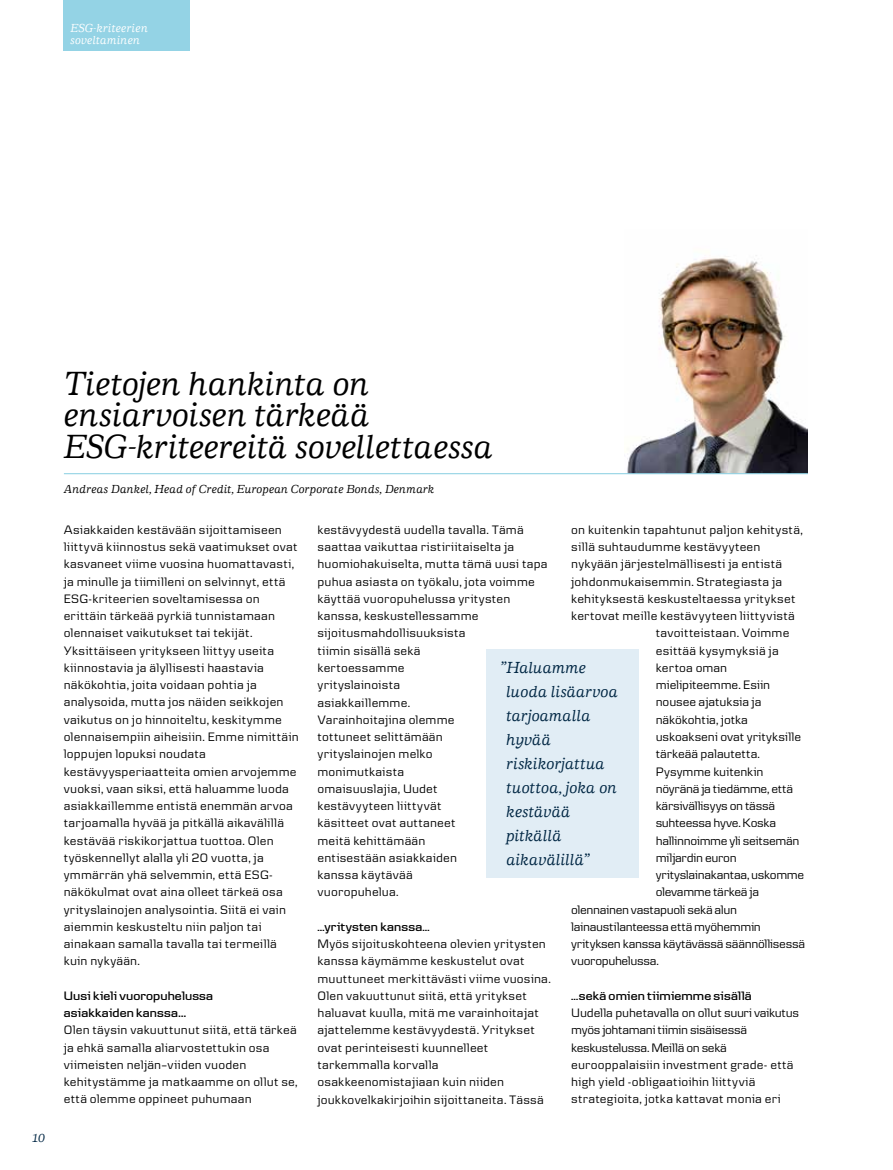
<style>
.page{position:relative;width:893px;height:1170px;background:#fff}
.page>*{position:absolute;margin:0;border:0;box-sizing:border-box;transform-origin:0 0}
.t1{font:italic 500 34.5px/31.5px "Danske Human";color:#000}
.t2{font:italic 500 16.5px/24px "Danske Human";letter-spacing:.01em;color:#002643}
.t3{font:12.75px/17.2px "Danske Text";letter-spacing:.015em;color:#000}
.t4{font:12.75px "Danske Text";letter-spacing:-.025em;color:#000}
.t5{font:600 12.75px/17.2px "Danske Headline";letter-spacing:.01em;color:#000}
.t6{font:12.75px "Danske Text";letter-spacing:-.03em;color:#000}
.t7{font:12.75px "Danske Text";letter-spacing:-.02em;color:#000}
.t8{font:12.75px "Danske Text";letter-spacing:-.005em;color:#000}
.t9{font:12.75px "Danske Text";letter-spacing:-.01em;color:#000}
.t10{font:italic 500 12px "Danske Human";letter-spacing:.015em;color:#000}
.t11{font:italic 500 12px/12px "Danske Human";letter-spacing:.015em;color:#fff}
.t12{font:italic 500 12px "Danske Human";color:#002643}
</style>
<div class="page">
<img style="left:627px;top:255px;width:181px;height:218px">
<div style="left:487px;top:649px;width:152px;height:228px;background:#e1edf5"></div>
<div style="left:63px;top:0;width:127px;height:50px;background:#94d3e5"></div>
<hr style="left:64px;top:473px;width:744px;height:1px;background:#94d3e5">
<p class="t11" style="left:71px;top:22px;width:79px">ESG-kriteerien soveltaminen</p>
<p class="t12" style="left:32px;top:1131px;width:14px">10</p>
<h1 class="t1" style="left:64px;top:368px;width:431px">Tietojen hankinta on ensiarvoisen tärkeää<br>ESG-kriteereitä sovellettaessa</h1>
<p class="t10" style="left:64px;top:482px;width:372px">Andreas Dankel, Head of Credit, European Corporate Bonds, Denmark</p>
<p class="t3" style="left:64px;top:520px;width:237px">Asiakkaiden kestävään sijoittamiseen liittyvä kiinnostus sekä vaatimukset ovat kasvaneet viime vuosina huomattavasti, ja minulle ja tiimilleni on selvinnyt, että ESG-kriteerien soveltamisessa on erittäin tärkeää pyrkiä tunnistamaan olennaiset vaikutukset tai tekijät.<br>Yksittäiseen yritykseen liittyy useita kiinnostavia ja älyllisesti haastavia näkökohtia, joita voidaan pohtia ja analysoida, mutta jos näiden seikkojen vaikutus on jo hinnoiteltu, keskitymme olennaisempiin aiheisiin. Emme nimittäin loppujen lopuksi noudata kestävyysperiaatteita omien arvojemme vuoksi, vaan siksi, että haluamme luoda asiakkaillemme entistä enemmän arvoa tarjoamalla hyvää ja pitkällä aikavälillä kestävää riskikorjattua tuottoa. Olen työskennellyt alalla yli 20 vuotta, ja ymmärrän yhä selvemmin, että ESG&shy;näkökulmat ovat aina olleet tärkeä osa yrityslainojen analysointia. Siitä ei vain aiemmin keskusteltu niin paljon tai ainakaan samalla tavalla tai termeillä kuin nykyään.</p>
<p class="t5" style="left:64px;top:986px;width:151px">Uusi kieli vuoropuhelussa asiakkaiden kanssa...</p>
<p class="t3" style="left:64px;top:1021px;width:235px">Olen täysin vakuuttunut siitä, että tärkeä ja ehkä samalla aliarvostettukin osa viimeisten neljän–viiden vuoden kehitystämme ja matkaamme on ollut se, että olemme oppineet puhumaan</p>
<p class="t3" style="left:571px;top:520px;width:233px">on kuitenkin tapahtunut paljon kehitystä,</p>
<p class="t3" style="left:571px;top:538px;width:191px">sillä suhtaudumme kestävyyteen</p>
<p class="t3" style="left:571px;top:555px;width:212px">nykyään järjestelmällisesti ja entistä</p>
<p class="t3" style="left:571px;top:572px;width:213px">johdonmukaisemmin. Strategiasta ja</p>
<p class="t3" style="left:571px;top:589px;width:226px">kehityksestä keskusteltaessa yritykset</p>
<p class="t3" style="left:571px;top:607px;width:225px">kertovat meille kestävyyteen liittyvistä</p>
<p class="t3" style="left:656px;top:624px;width:135px">tavoitteistaan. Voimme</p>
<p class="t3" style="left:656px;top:641px;width:125px">esittää kysymyksiä ja</p>
<p class="t3" style="left:656px;top:658px;width:73px">kertoa oman</p>
<p class="t8" style="left:656px;top:677px;width:116px">mielipiteemme. Esiin</p>
<p class="t8" style="left:656px;top:694px;width:107px">nousee ajatuksia ja</p>
<p class="t9" style="left:656px;top:712px;width:94px">näkökohtia, jotka</p>
<p class="t3" style="left:656px;top:727px;width:147px">uskoakseni ovat yrityksille</p>
<p class="t8" style="left:656px;top:746px;width:106px">tärkeää palautetta.</p>
<p class="t8" style="left:656px;top:763px;width:109px">Pysymme kuitenkin</p>
<p class="t4" style="left:656px;top:781px;width:139px">nöyränä ja tiedämme, että</p>
<p class="t7" style="left:656px;top:798px;width:121px">kärsivällisyys on tässä</p>
<p class="t4" style="left:656px;top:815px;width:122px">suhteessa hyve. Koska</p>
<p class="t4" style="left:656px;top:832px;width:145px">hallinnoimme yli seitsemän</p>
<p class="t7" style="left:656px;top:850px;width:82px">miljardin euron</p>
<p class="t6" style="left:656px;top:867px;width:150px">yrityslainakantaa, uskomme</p>
<p class="t6" style="left:656px;top:884px;width:105px">olevamme tärkeä ja</p>
<p class="t6" style="left:571px;top:901px;width:167px">olennainen vastapuoli sekä alun</p>
<p class="t4" style="left:571px;top:919px;width:191px">lainaustilanteessa että myöhemmin</p>
<p class="t7" style="left:571px;top:936px;width:235px">yrityksen kanssa käytävässä säännöllisessä</p>
<p class="t6" style="left:571px;top:953px;width:89px">vuoropuhelussa.</p>
<p class="t5" style="left:571px;top:986px;width:182px">…sekä omien tiimiemme sisällä</p>
<p class="t3" style="left:571px;top:1003px;width:229px">Uudella puhetavalla on ollut suuri vaikutus myös johtamani tiimin sisäisessä keskustelussa. Meillä on sekä eurooppalaisiin investment grade- että high yield -obligaatioihin liittyviä strategioita, jotka kattavat monia eri</p>
<p class="t3" style="left:317px;top:520px;width:232px">kestävyydestä uudella tavalla. Tämä saattaa vaikuttaa ristiriitaiselta ja huomiohakuiselta, mutta tämä uusi tapa puhua asiasta on työkalu, jota voimme käyttää vuoropuhelussa yritysten kanssa, keskustellessamme sijoitusmahdollisuuksista<br>tiimin sisällä sekä<br>kertoessamme<br>yrityslainoista<br>asiakkaillemme.<br>Varainhoitajina olemme<br>tottuneet selittämään<br>yrityslainojen melko<br>monimutkaista<br>omaisuuslajia, Uudet<br>kestävyyteen liittyvät<br>käsitteet ovat auttaneet<br>meitä kehittämään<br>entisestään asiakkaiden<br>kanssa käytävää<br>vuoropuhelua.</p>
<p class="t5" style="left:317px;top:917px;width:114px">…yritysten kanssa…</p>
<p class="t3" style="left:317px;top:934px;width:235px">Myös sijoituskohteena olevien yritysten kanssa käymämme keskustelut ovat muuttuneet merkittävästi viime vuosina.<br>Olen vakuuttunut siitä, että yritykset haluavat kuulla, mitä me varainhoitajat ajattelemme kestävyydestä. Yritykset ovat perinteisesti kuunnelleet tarkemmalla korvalla osakkeenomistajiaan kuin niiden joukkovelkakirjoihin sijoittaneita. Tässä</p>
<p class="t2" style="left:506px;top:655px;width:113px;text-indent:-7px">”Haluamme luoda lisäarvoa tarjoamalla hyvää riskikorjattua tuottoa, joka on kestävää pitkällä aikavälillä”</p>
</div>
